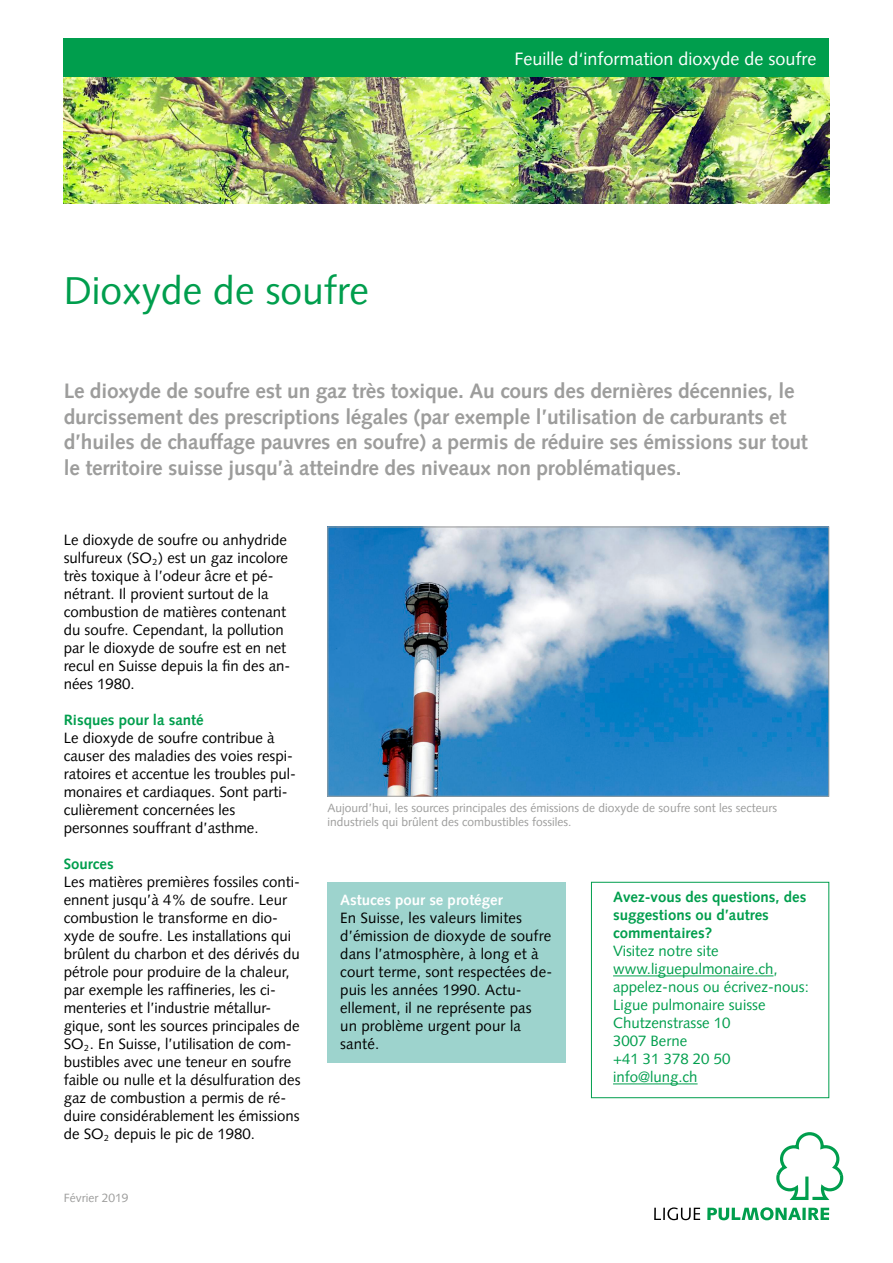
<style>
.page{position:relative;width:893px;height:1263px;background:#fff}
.page>*{position:absolute;margin:0;border:0;box-sizing:border-box;transform-origin:0 0}
.t1{font:39px "Syntax LT Pro";color:#009e4d}
.t2{font:700 21px/25.5px "Syntax LT Pro";letter-spacing:-.01em;color:#9d9d9c}
.t3{font:18px "Syntax LT Pro";color:#fff}
.t4{font:15px/18px "Syntax LT Pro";color:#000}
.t5{font:15px/18px "Syntax LT Pro";color:#009e4d}
.t6{font:700 15px/18px "Syntax LT Pro";color:#009e4d}
.t7{font:700 15px "Syntax LT Pro";color:#fff}
.t8{font:12px/14.2px "Syntax LT Pro";color:#9d9d9c}
</style>
<div class="page">
<img style="left:64px;top:77px;width:765px;height:126px">
<div style="left:64px;top:38px;width:765px;height:39px;background:#009e4d"></div>
<div style="left:327px;top:882px;width:239px;height:181px;background:#9dd3cd"></div>
<hr style="left:613px;top:975px;width:160px;height:1px;background:#009e4d">
<hr style="left:613px;top:1083px;width:85px;height:1px;background:#009e4d">
<div style="left:591px;top:882px;width:238px;height:216px;border:1px solid #009e4d"></div>
<img style="left:329px;top:529px;width:498px;height:266px">
<div style="left:327px;top:527px;width:502px;height:270px;border:1px solid #9d9d9c"></div>
<svg style="left:776px;top:1132px;width:67px;height:68px"></svg>
<svg style="left:654px;top:1207px;width:46px;height:13px"></svg>
<svg style="left:707px;top:1207px;width:94px;height:13px"></svg>
<svg style="left:802px;top:1208px;width:4px;height:12px"></svg>
<svg style="left:808px;top:1208px;width:21px;height:12px"></svg>
<h1 class="t1" style="left:64px;top:267px;width:307px">Dioxyde de soufre</h1>
<p class="t3" style="left:514px;top:48px;width:303px">Feuille d‘information dioxyde de soufre</p>
<p class="t2" style="left:64px;top:378px;width:746px">Le dioxyde de soufre est un gaz très toxique. Au cours des dernières décennies, le durcissement des prescriptions légales (par exemple l’utilisation de carburants et d’huiles de chauffage pauvres en soufre) a permis de réduire ses émissions sur tout le territoire suisse jusqu’à atteindre des niveaux non problématiques.</p>
<p class="t4" style="left:64px;top:530px;width:228px">Le dioxyde de soufre ou anhydride sulfureux (SO<sub>2</sub>) est un gaz incolore très toxique à l’odeur âcre et pé&shy;nétrant. Il provient surtout de la combustion de matières contenant du soufre. Cependant, la pollution par le dioxyde de soufre est en net recul en Suisse depuis la fin des an&shy;nées 1980.</p>
<p class="t6" style="left:64px;top:710px;width:141px">Risques pour la santé</p>
<p class="t4" style="left:64px;top:728px;width:234px">Le dioxyde de soufre contribue à causer des maladies des voies respi&shy;ratoires et accentue les troubles pul&shy;monaires et cardiaques. Sont parti&shy;culièrement concernées les personnes souffrant d’asthme.</p>
<p class="t6" style="left:64px;top:854px;width:51px">Sources</p>
<p class="t4" style="left:64px;top:872px;width:238px">Les matières premières fossiles conti&shy;ennent jusqu’à 4% de soufre. Leur combustion le transforme en dio&shy;xyde de soufre. Les installations qui brûlent du charbon et des dérivés du pétrole pour produire de la chaleur, par exemple les raffineries, les ci&shy;menteries et l’industrie métallur&shy;gique, sont les sources principales de SO<sub>2</sub>. En Suisse, l’utilisation de com&shy;bustibles avec une teneur en soufre faible ou nulle et la désulfuration des gaz de combustion a permis de ré&shy;duire considérablement les émissions de SO<sub>2</sub> depuis le pic de 1980.</p>
<p class="t8" style="left:64px;top:1190px;width:66px">Février 2019</p>
<p class="t8" style="left:327px;top:800px;width:451px">Aujourd’hui, les sources principales des émissions de dioxyde de soufre sont les secteurs industriels qui brûlent des combustibles fossiles.</p>
<p class="t7" style="left:340px;top:891px;width:164px">Astuces pour se protéger</p>
<p class="t4" style="left:340px;top:908px;width:214px">En Suisse, les valeurs limites d’émission de dioxyde de soufre dans l’atmosphère, à long et à court terme, sont respectées de&shy;puis les années 1990. Actu&shy;ellement, il ne représente pas un problème urgent pour la santé.</p>
<p class="t6" style="left:613px;top:888px;width:195px">Avez-vous des questions, des suggestions ou d’autres commentaires?</p>
<p class="t5" style="left:613px;top:942px;width:197px">Visitez notre site www.liguepulmonaire.ch, appelez-nous ou écrivez-nous:<br>Ligue pulmonaire suisse<br>Chutzenstrasse 10<br>3007 Berne<br>+41 31 378 20 50 info@lung.ch</p>
</div>
